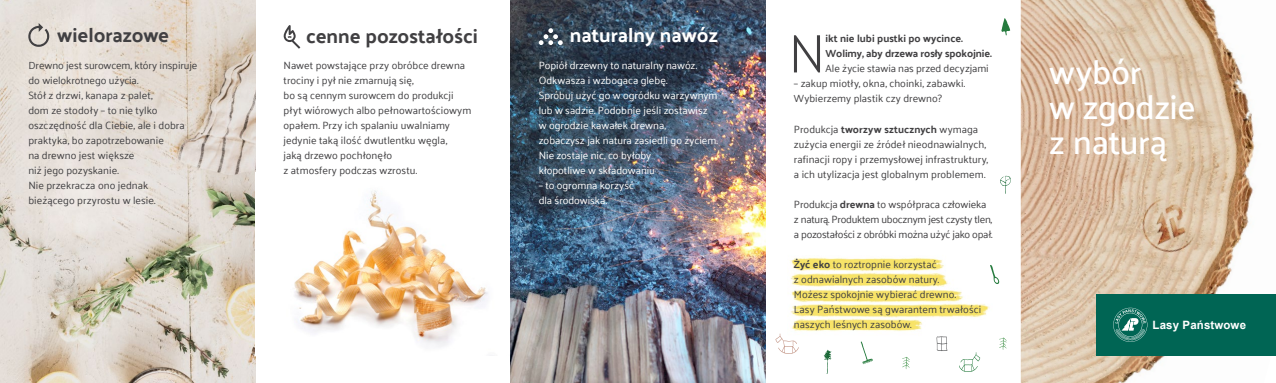
<style>
.page{position:relative;width:1276px;height:383px;background:#fff}
.page>*{position:absolute;margin:0;border:0;box-sizing:border-box;transform-origin:0 0}
.t1{font:200 54.6px "Palanquin";color:#414042}
.t2{font:500 34px/35px "Palanquin";letter-spacing:-.01em;color:#fff}
.t3{font:700 20px "Palanquin";color:#414042}
.t4{font:700 20px "Palanquin";color:#fff}
.t5{font:700 13.3px "Arial";color:#fff}
.t6{font:700 11.5px "Arial";letter-spacing:.01em;color:#fff}
.t7{font:10.5px/15px "Palanquin";color:#414042}
.t8{font:10.5px/15px "Palanquin";color:#fff}
.t9{font:10.5px/15px "Palanquin";letter-spacing:-.025em;color:#414042}
.t10{font:700 10.5px/15px "Palanquin";letter-spacing:-.01em;color:#414042}
.s1{font-weight:700}
</style>
<div class="page">
<img style="left:790px;top:257px;width:200px;height:74px">
<img style="left:0;top:0;width:255px;height:383px">
<img style="left:294px;top:190px;width:194px;height:157px">
<img style="left:510px;top:0;width:255px;height:383px">
<img style="left:1020px;top:0;width:256px;height:383px">
<svg style="left:539px;top:28px;width:24px;height:17px"></svg>
<svg style="left:824px;top:349px;width:7px;height:25px"></svg>
<svg style="left:1001px;top:18px;width:9px;height:17px"></svg>
<svg style="left:1000px;top:176px;width:11px;height:18px"></svg>
<svg style="left:999px;top:337px;width:7px;height:13px"></svg>
<svg style="left:902px;top:357px;width:7px;height:12px"></svg>
<svg style="left:27px;top:23px;width:23px;height:25px"></svg>
<svg style="left:284px;top:25px;width:16px;height:24px"></svg>
<svg style="left:936px;top:336px;width:11px;height:15px"></svg>
<svg style="left:861px;top:341px;width:12px;height:23px"></svg>
<svg style="left:775px;top:333px;width:24px;height:21px"></svg>
<svg style="left:959px;top:352px;width:21px;height:20px"></svg>
<svg style="left:990px;top:265px;width:9px;height:19px"></svg>
<div style="left:1096px;top:294px;width:180px;height:61px;background:#006554"></div>
<svg style="left:1113px;top:308px;width:34px;height:34px"></svg>
<h3 class="t3" style="left:306px;top:24px;width:173px">cenne pozostałości</h3>
<h3 class="t3" style="left:57px;top:24px;width:113px">wielorazowe</h3>
<p class="t7" style="left:28px;top:58px;width:171px">Drewno jest surowcem, który inspiruje do wielokrotnego użycia.<br>Stół z drzwi, kanapa z palet,<br>dom ze stodoły – to nie tylko oszczędność dla Ciebie, ale i dobra praktyka, bo zapotrzebowanie<br>na drewno jest większe<br>niż jego pozyskanie.<br>Nie przekracza ono jednak<br>bieżącego przyrostu w lesie.</p>
<p class="t7" style="left:283px;top:58px;width:189px">Nawet powstające przy obróbce drewna trociny i pył nie zmarnują się,<br>bo są cennym surowcem do produkcji płyt wiórowych albo pełnowartościowym opałem. Przy ich spalaniu uwalniamy jedynie taką ilość dwutlentku węgla,<br>jaką drzewo pochłonęło<br>z atmosfery podczas wzrostu.</p>
<h3 class="t4" style="left:570px;top:24px;width:149px">naturalny nawóz</h3>
<p class="t8" style="left:539px;top:58px;width:181px">Popiół drzewny to naturalny nawóz.<br>Odkwasza i wzbogaca glebę.<br>Spróbuj użyć go w ogródku warzywnym lub w sadzie. Podobnie jeśli zostawisz w ogrodzie kawałek drewna,<br>zobaczysz jak natura zasiedli go życiem.<br>Nie zostaje nic, co byłoby<br>kłopotliwe w składowaniu</p>
<p class="t8" style="left:539px;top:178px;width:97px">– to ogromna korzyść dla środowiska.</p>
<h1 class="t1" style="left:788px;top:22px;width:39px">N</h1>
<p class="t10" style="left:825px;top:31px;width:168px">ikt nie lubi pustki po wycince.<br>Wolimy, aby drzewa rosły spokojnie.</p>
<p class="t7" style="left:825px;top:61px;width:165px">Ale życie stawia nas przed decyzjami</p>
<p class="t7" style="left:794px;top:76px;width:173px">– zakup miotły, okna, choinki, zabawki.<br>Wybierzemy plastik czy drewno?</p>
<p class="t7" style="left:794px;top:121px;width:196px">Produkcja <span class="s1">tworzyw sztucznych</span> wymaga zużycia energii ze źródeł nieodnawialnych, rafinacji ropy i przemysłowej infrastruktury, a ich utylizacja jest globalnym problemem.</p>
<p class="t9" style="left:794px;top:196px;width:200px">Produkcja <span class="s1">drewna</span> to współpraca człowieka z naturą. Produktem ubocznym jest czysty tlen, a pozostałości z obróbki można użyć jako opał.</p>
<p class="t7" style="left:794px;top:256px;width:189px"><span class="s1">Żyć eko</span> to roztropnie korzystać<br>z odnawialnych zasobów natury.<br>Możesz spokojnie wybierać drewno.<br>Lasy Państwowe są gwarantem trwałości naszych leśnych zasobów.</p>
<h2 class="t2" style="left:1049px;top:55px;width:148px">wybór<br>w zgodzie z naturą</h2>
<p class="t5" style="left:1152px;top:316px;width:125px">Nadleśnictwo Cierp</p>
<p class="t6" style="left:1152px;top:317px;width:95px">Lasy Państwowe</p>
</div>
